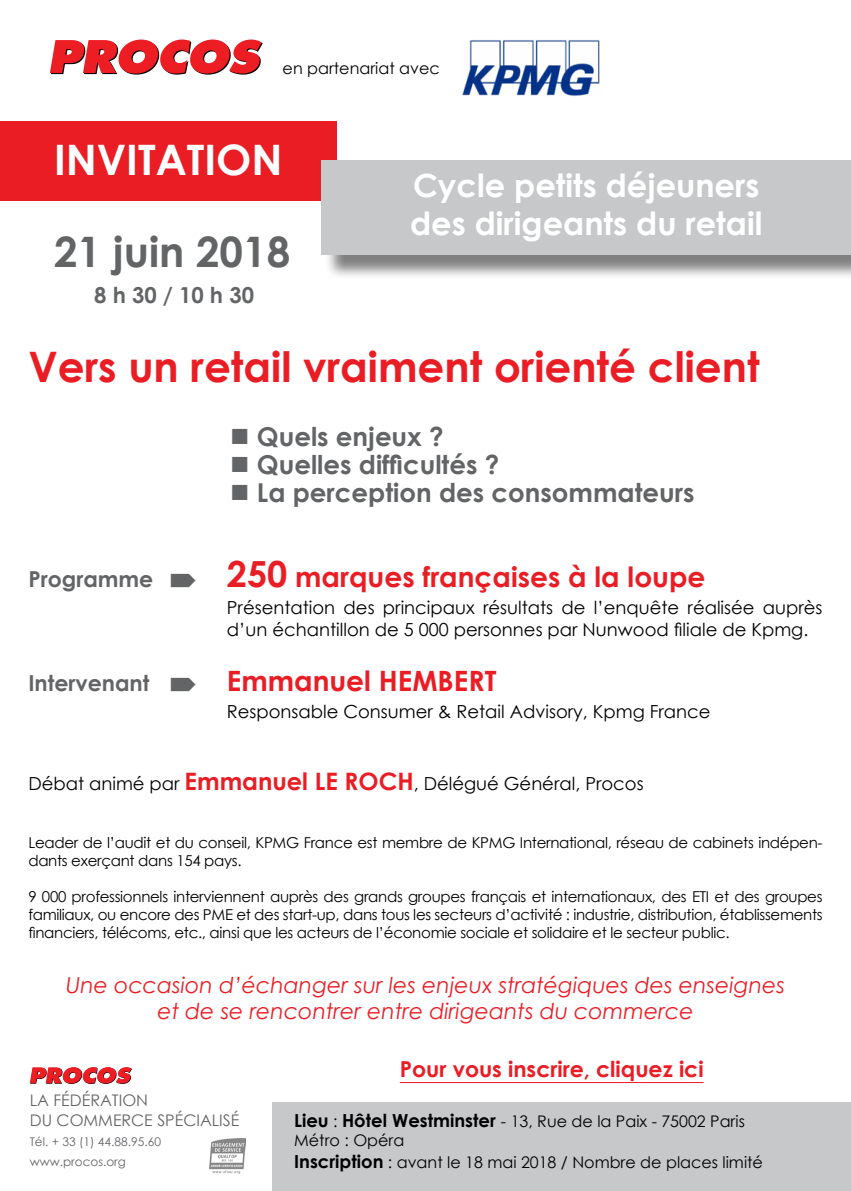
<style>
.page{position:relative;width:851px;height:1191px;background:#fff}
.page>*{position:absolute;margin:0;border:0;box-sizing:border-box;transform-origin:0 0}
.t1{font:700 42px "Century Gothic";color:#ea1d25}
.t2{font:700 42px "Century Gothic";color:#fff}
.t3{font:700 42px "Century Gothic";color:#636466}
.t4{font:700 32px/38.4px "Century Gothic";color:#fff}
.t5{font:700 28px "Century Gothic";color:#ea1d25}
.t6{font:700 26px "Century Gothic";color:#636466}
.t7{font:italic 22px/26.4px "Century Gothic";color:#ea1d25;text-align:center}
.t8{font:700 22px "Century Gothic";color:#636466}
.t9{font:700 22px "Century Gothic";color:#ea1d25}
.t10{font:18px/21.6px "Century Gothic";color:#000}
.t11{font:16px/19.2px "Century Gothic";color:#000}
.t12{font:16px/20px "Century Gothic";color:#636466}
.t13{font:15px/18px "Century Gothic";letter-spacing:-.02em;color:#000}
.t14{font:12px/20px "Century Gothic";color:#636466}
.s1{font-size:36px}
.s2{font-weight:700;font-size:24px;color:#ea1d25}
.s3{font-weight:700;font-size:18px}
</style>
<div class="page">
<div style="left:272px;top:1102px;width:578px;height:89px;background:#c7c8ca"></div>
<svg style="left:50px;top:40px;width:213px;height:35px"></svg>
<div style="left:0;top:121px;width:336px;height:79px;background:#ea1d25"></div>
<svg style="left:30px;top:1067px;width:102px;height:17px"></svg>
<img style="left:210px;top:1138px;width:35px;height:35px">
<hr style="left:400px;top:1082px;width:303px;height:1px;background:#ea1d25">
<img style="left:461px;top:40px;width:139px;height:56px">
<div style="left:324px;top:164px;width:526px;height:116px;background:#000;opacity:.5"></div>
<div style="left:321px;top:161px;width:529px;height:94px;background:#c7c8ca"></div>
<p class="t11" style="left:282px;top:59px;width:159px">en partenariat avec</p>
<h1 class="t2" style="left:54px;top:128px;width:230px">INVITATION</h1>
<h1 class="t3" style="left:54px;top:219px;width:238px">21 juin 2018</h1>
<h3 class="t8" style="left:94px;top:278px;width:161px">8 h 30 / 10 h 30</h3>
<h2 class="t4" style="left:410px;top:164px;width:353px">Cycle petits déjeuners des dirigeants du retail</h2>
<h1 class="t1" style="left:28px;top:334px;width:732px">Vers un retail vraiment orienté client</h1>
<h3 class="t6" style="left:230px;top:417px;width:215px">■ Quels enjeux ?</h3>
<h3 class="t6" style="left:230px;top:445px;width:270px">■ Quelles difficultés ?</h3>
<h3 class="t6" style="left:230px;top:473px;width:465px">■ La perception des consommateurs</h3>
<h3 class="t8" style="left:28px;top:562px;width:126px">Programme</h3>
<h3 class="t5" style="left:227px;top:555px;width:480px"><span class="s1">250</span> marques françaises à la loupe</h3>
<p class="t10" style="left:227px;top:597px;width:597px">Présentation des principaux résultats de l’enquête réalisée auprès d’un échantillon de 5 000 personnes par Nunwood filiale de Kpmg.</p>
<h3 class="t8" style="left:28px;top:666px;width:122px">Intervenant</h3>
<h3 class="t5" style="left:227px;top:659px;width:271px">Emmanuel HEMBERT</h3>
<p class="t10" style="left:227px;top:701px;width:485px">Responsable Consumer &amp; Retail Advisory, Kpmg France</p>
<p class="t10" style="left:28px;top:773px;width:616px">Débat animé par <span class="s2">Emmanuel LE ROCH</span>, Délégué Général, Procos</p>
<p class="t13" style="left:28px;top:833px;width:795px">Leader de l’audit et du conseil, KPMG France est membre de KPMG International, réseau de cabinets indépen&shy;dants exerçant dans 154 pays.</p>
<p class="t13" style="left:28px;top:887px;width:795px;text-align:justify">9 000 professionnels interviennent auprès des grands groupes français et internationaux, des ETI et des groupes familiaux, ou encore des PME et des start-up, dans tous les secteurs d’activité : industrie, distribution, établissements financiers, télécoms, etc., ainsi que les acteurs de l’économie sociale et solidaire et le secteur public.</p>
<h3 class="t7" style="left:66px;top:971px;width:720px">Une occasion d’échanger sur les enjeux stratégiques des enseignes et de se rencontrer entre dirigeants du commerce</h3>
<p class="t12" style="left:30px;top:1090px;width:211px">LA FÉDÉRATION<br>DU COMMERCE SPÉCIALISÉ</p>
<p class="t14" style="left:30px;top:1131px;width:133px">Tél. + 33 (1) 44.88.95.60 www.procos.org</p>
<h3 class="t9" style="left:400px;top:1051px;width:305px">Pour vous inscrire, cliquez ici</h3>
<p class="t11" style="left:294px;top:1111px;width:452px"><span class="s3">Lieu</span> : <span class="s3">Hôtel Westminster</span> - 13, Rue de la Paix - 75002 Paris<br>Métro : Opéra</p>
<p class="t11" style="left:294px;top:1152px;width:470px"><span class="s3">Inscription</span> : avant le 18 mai 2018 / Nombre de places limité</p>
</div>
